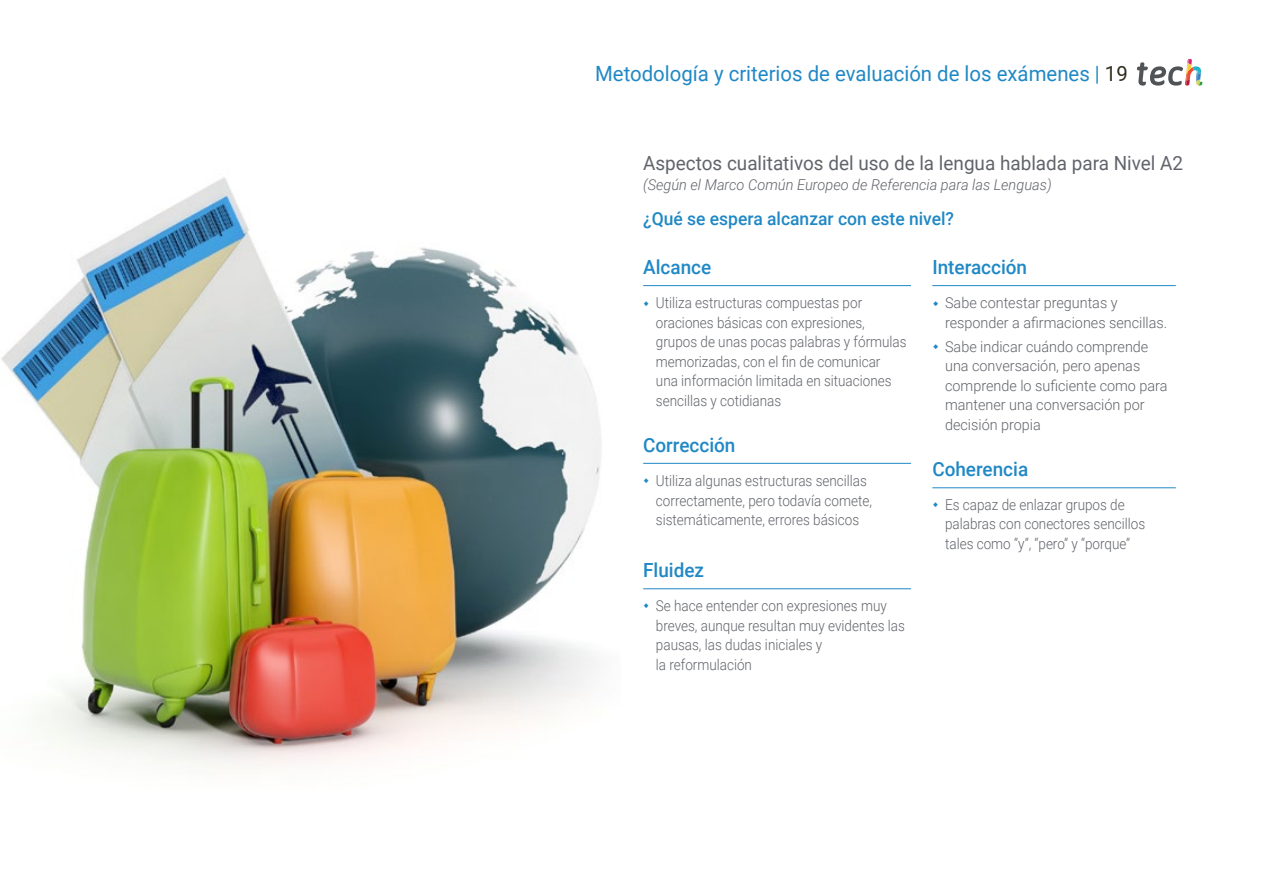
<style>
.page{position:relative;width:1263px;height:893px;background:#fff}
.page>*{position:absolute;margin:0;border:0;box-sizing:border-box;transform-origin:0 0}
.t1{font:21px "Roboto";color:#2088c5}
.t2{font:19.5px "Roboto";color:#61646a}
.t3{font:500 19.5px "Roboto";color:#2088c5}
.t4{font:500 18px "Roboto";color:#2088c5}
.t5{font:300 15px/19.5px "Roboto";color:#61646a;scale:.9 1}
.t6{font:300 15px/19.5px "Roboto";color:#61646a;scale:.96 1}
.t7{font:italic 300 15px "Roboto";color:#61646a}
.s1{color:#312e20}
</style>
<div class="page">
<img style="left:1px;top:177px;width:600px;height:592px">
<svg style="left:1137px;top:59px;width:65px;height:27px"></svg>
<hr style="left:643px;top:285px;width:268px;height:1px;background:#2088c5">
<hr style="left:932px;top:285px;width:244px;height:1px;background:#2088c5">
<hr style="left:643px;top:463px;width:268px;height:1px;background:#2088c5">
<hr style="left:932px;top:487px;width:244px;height:1px;background:#2088c5">
<hr style="left:643px;top:588px;width:268px;height:1px;background:#2088c5">
<h1 class="t1" style="left:595px;top:59px;width:534px">Metodología y criterios de evaluación de los exámenes | <span class="s1">19</span></h1>
<h2 class="t2" style="left:643px;top:149px;width:541px">Aspectos cualitativos del uso de la lengua hablada para Nivel A2</h2>
<p class="t7" style="left:643px;top:175px;width:410px">(Según el Marco Común Europeo de Referencia para las Lenguas)</p>
<p class="t4" style="left:643px;top:206px;width:312px">¿Qué se espera alcanzar con este nivel?</p>
<h2 class="t3" style="left:643px;top:254px;width:70px">Alcance</h2>
<p class="t5" style="left:656px;top:293px;width:280px">Utiliza estructuras compuestas por oraciones básicas con expresiones, grupos de unas pocas palabras y fórmulas memorizadas, con el fin de comunicar<br>una información limitada en situaciones sencillas y cotidianas</p>
<h2 class="t3" style="left:643px;top:431px;width:94px">Corrección</h2>
<p class="t5" style="left:656px;top:471px;width:241px">Utiliza algunas estructuras sencillas correctamente, pero todavía comete, sistemáticamente, errores básicos</p>
<h2 class="t3" style="left:643px;top:556px;width:62px">Fluidez</h2>
<p class="t5" style="left:656px;top:595px;width:278px">Se hace entender con expresiones muy breves, aunque resultan muy evidentes las pausas, las dudas iniciales y<br>la reformulación</p>
<h2 class="t3" style="left:932px;top:254px;width:96px">Interacción</h2>
<p class="t6" style="left:945px;top:293px;width:233px">Sabe contestar preguntas y responder a afirmaciones sencillas.</p>
<p class="t6" style="left:945px;top:336px;width:233px">Sabe indicar cuándo comprende una conversación, pero apenas comprende lo suficiente como para mantener una conversación por decisión propia</p>
<h2 class="t3" style="left:932px;top:455px;width:97px">Coherencia</h2>
<p class="t5" style="left:945px;top:494px;width:224px">Es capaz de enlazar grupos de palabras con conectores sencillos tales como “y”, “pero” y “porque”</p>
</div>
